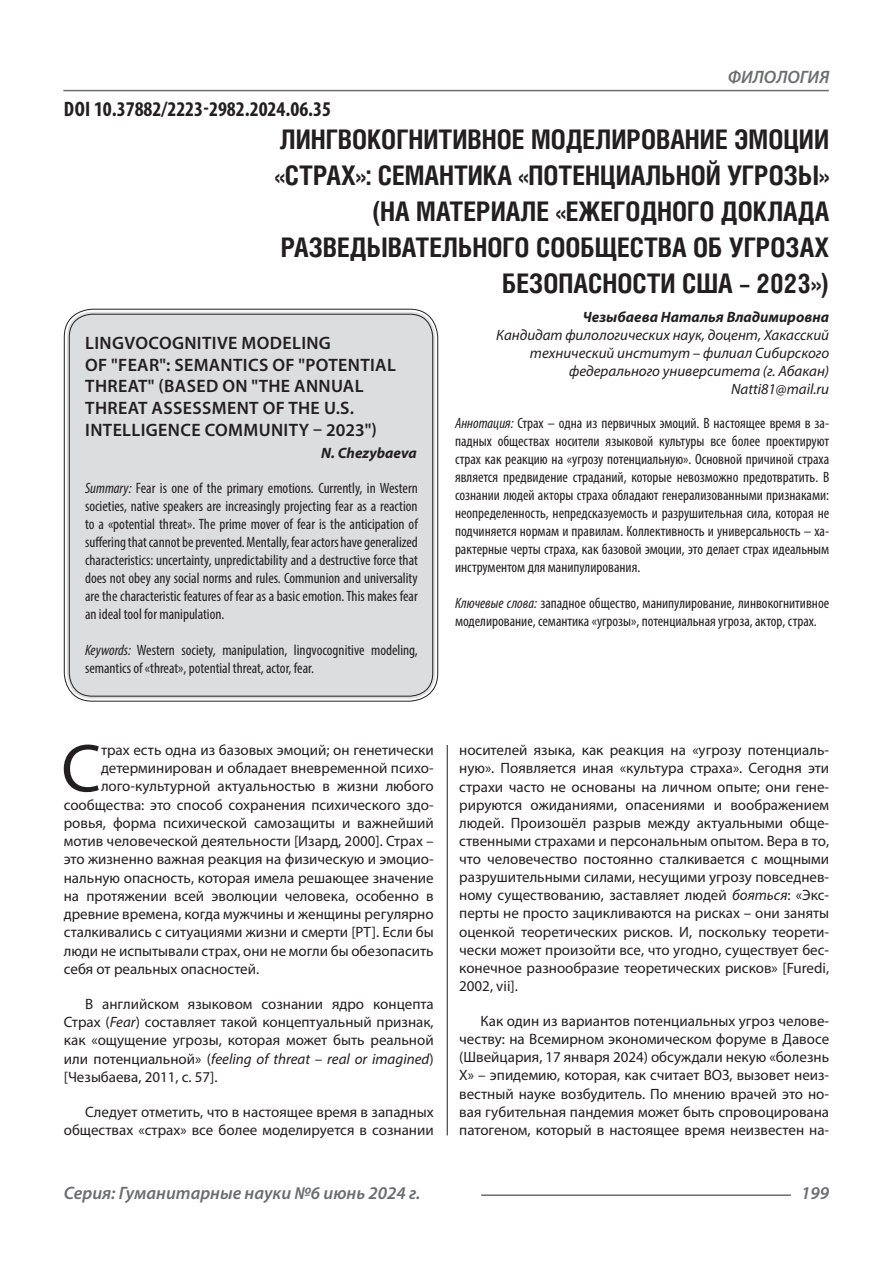
<style>
.page{position:relative;width:893px;height:1263px;background:#fff}
.page>*{position:absolute;margin:0;border:0;box-sizing:border-box;transform-origin:0 0}
.Статья_текст_первый{font:68.4px "Myriad Pro";color:#231f20}
.Статья_название{font:700 27px/36px "Helios Cond C";color:#231f20;text-align:right}
.ДОИ{font:700 condensed 21px "Myriad Pro";color:#231f20}
.Статья_название_англ{font:600 18px/21.6px "Myriad Pro";letter-spacing:.02em;color:#231f20}
.t1{font:italic 600 18px "Myriad Pro";color:#6c6d70}
.Статья_текст{font:15px/18.1px "Myriad Pro";color:#231f20;text-align:justify}
.Статья_аннотация_тек{font:condensed 15px/18px "Myriad Pro";color:#231f20;text-align:justify}
.Статья_аннотация_анг{font:condensed 15px/18px "Myriad Pro";color:#231f20;text-align:justify}
.Статья_текст_первый-2{font:15px "Myriad Pro";color:#231f20}
.Статья_автор_инфо{font:italic 15px/18px "Myriad Pro";color:#231f20;text-align:right}
.Статья_автор_фио_рус{font:italic 700 15px "Myriad Pro";color:#231f20}
.Статья_автор_англ{font:italic 700 15px "Myriad Pro";color:#231f20}
.s1{font-style:italic}
</style>
<div class="page">
<hr style="left:447px;top:128px;width:1px;height:1007px;background:#231f20">
<hr style="left:63px;top:90px;width:766px;height:1px;background:#6c6d70">
<hr style="left:481px;top:1194px;width:310px;height:2px;background:#6c6d70">
<div style="left:441px;top:126px;width:10px;height:619px;background:#fff"></div>
<div style="left:67px;top:312px;width:368px;height:387px;background:#dcdddf;border-radius:26px"></div>
<p class="ДОИ" style="left:64px;top:96px;width:269px">DOI 10.37882/2223-2982.2024.06.35</p>
<p class="t1" style="left:728px;top:66px;width:103px">ФИЛОЛОГИЯ</p>
<p class="Статья_название" style="left:280px;top:121px;width:551px">ЛИНГВОКОГНИТИВНОЕ МОДЕЛИРОВАНИЕ ЭМОЦИИ</p>
<p class="Статья_название" style="left:275px;top:157px;width:556px">«СТРАХ»: СЕМАНТИКА «ПОТЕНЦИАЛЬНОЙ УГРОЗЫ»</p>
<p class="Статья_название" style="left:281px;top:193px;width:550px">(НА МАТЕРИАЛЕ «ЕЖЕГОДНОГО ДОКЛАДА<br>РАЗВЕДЫВАТЕЛЬНОГО СООБЩЕСТВА ОБ УГРОЗАХ<br>БЕЗОПАСНОСТИ США – 2023»)</p>
<p class="Статья_автор_фио_рус" style="left:583px;top:307px;width:248px">Чезыбаева Наталья Владимировна</p>
<p class="Статья_автор_инфо" style="left:496px;top:325px;width:334px">Кандидат филологических наук, доцент, Хакасский технический институт – филиал Сибирского федерального университета (г. Абакан)</p>
<p class="Статья_автор_инфо" style="left:731px;top:379px;width:100px">Natti81@mail.ru</p>
<p class="Статья_аннотация_тек" style="left:455px;top:414px;width:376px"><span class="s1">Аннотация:</span> Страх – одна из первичных эмоций. В настоящее время в за&shy;падных обществах носители языковой культуры все более проектируют страх как реакцию на «угрозу потенциальную». Основной причиной страха является предвидение страданий, которые невозможно предотвратить. В сознании людей акторы страха обладают генерализованными признаками: неопределенность, непредсказуемость и разрушительная сила, которая не подчиняется нормам и правилам. Коллективность и универсальность – ха&shy;рактерные черты страха, как базовой эмоции, это делает страх идеальным инструментом для манипулирования.</p>
<p class="Статья_аннотация_тек" style="left:455px;top:594px;width:376px"><span class="s1">Ключевые слова:</span> западное общество, манипулирование, линвокогнитивное моделирование, семантика «угрозы», потенциальная угроза, актор, страх.</p>
<p class="Статья_название_англ" style="left:85px;top:332px;width:312px">LINGVOCOGNITIVE MODELING<br>OF "FEAR": SEMANTICS OF "POTENTIAL<br>THREAT" (BASED ON "THE ANNUAL<br>THREAT ASSESSMENT OF THE U.S.<br>INTELLIGENCE COMMUNITY – 2023")</p>
<p class="Статья_автор_англ" style="left:321px;top:443px;width:97px">N. Chezybaeva</p>
<p class="Статья_аннотация_анг" style="left:85px;top:479px;width:334px"><span class="s1">Summary:</span> Fear is one of the primary emotions. Currently, in Western societies, native speakers are increasingly projecting fear as a reaction to a «potential threat». The prime mover of fear is the anticipation of suffering that cannot be prevented. Mentally, fear actors have generalized characteristics: uncertainty, unpredictability and a destructive force that does not obey any social norms and rules. Communion and universality are the characteristic features of fear as a basic emotion. This makes fear an ideal tool for manipulation.</p>
<p class="Статья_аннотация_анг" style="left:85px;top:641px;width:334px"><span class="s1">Keywords:</span> Western society, manipulation, lingvocognitive modeling, semantics of «threat», potential threat, actor, fear.</p>
<p class="Статья_текст_первый" style="left:61px;top:726px;width:41px">С</p>
<p class="Статья_текст_первый-2" style="left:101px;top:741px;width:334px">трах есть одна из базовых эмоций; он генетически</p>
<p class="Статья_текст_первый-2" style="left:101px;top:759px;width:334px">детерминирован и обладает вневременной психо-</p>
<p class="Статья_текст_первый-2" style="left:101px;top:777px;width:334px">лого-культурной актуальностью в жизни любого</p>
<p class="Статья_текст_первый-2" style="left:64px;top:795px;width:371px">сообщества: это способ сохранения психического здо-</p>
<p class="Статья_текст_первый-2" style="left:64px;top:814px;width:371px">ровья, форма психической самозащиты и важнейший</p>
<p class="Статья_текст_первый-2" style="left:64px;top:832px;width:371px">мотив человеческой деятельности [Изард, 2000]. Страх –</p>
<p class="Статья_текст_первый-2" style="left:64px;top:850px;width:371px">это жизненно важная реакция на физическую и эмоцио-</p>
<p class="Статья_текст_первый-2" style="left:64px;top:868px;width:371px">нальную опасность, которая имела решающее значение</p>
<p class="Статья_текст_первый-2" style="left:64px;top:886px;width:371px">на протяжении всей эволюции человека, особенно в</p>
<p class="Статья_текст_первый-2" style="left:64px;top:905px;width:371px">древние времена, когда мужчины и женщины регулярно</p>
<p class="Статья_текст_первый-2" style="left:64px;top:923px;width:371px">сталкивались с ситуациями жизни и смерти [PT]. Если бы</p>
<p class="Статья_текст_первый-2" style="left:64px;top:941px;width:371px">люди не испытывали страх, они не могли бы обезопасить</p>
<p class="Статья_текст_первый-2" style="left:64px;top:959px;width:197px">себя от реальных опасностей.</p>
<p class="Статья_текст" style="left:64px;top:994px;width:371px;text-indent:21px">В английском языковом сознании ядро концепта Страх (<span class="s1">Fear</span>) составляет такой концептуальный признак, как «ощущение угрозы, которая может быть реальной или потенциальной» (<span class="s1">feeling of threat – real or imagined</span>) [Чезыбаева, 2011, с. 57].</p>
<p class="Статья_текст" style="left:64px;top:1103px;width:371px;text-align:right">Следует отметить, что в настоящее время в западных обществах «страх» все более моделируется в сознании</p>
<p class="Статья_текст" style="left:459px;top:741px;width:371px">носителей языка, как реакция на «угрозу потенциаль&shy;ную». Появляется иная «культура страха». Сегодня эти страхи часто не основаны на личном опыте; они гене&shy;рируются ожиданиями, опасениями и воображением людей. Произошёл разрыв между актуальными обще&shy;ственными страхами и персональным опытом. Вера в то, что человечество постоянно сталкивается с мощными разрушительными силами, несущими угрозу повседнев&shy;ному существованию, заставляет людей <span class="s1">бояться</span>: «Экс&shy;перты не просто зацикливаются на рисках – они заняты оценкой теоретических рисков. И, поскольку теорети&shy;чески может произойти все, что угодно, существует бес&shy;конечное разнообразие теоретических рисков» [Furedi, 2002, vii].</p>
<p class="Статья_текст" style="left:459px;top:1012px;width:371px;text-indent:21px">Как один из вариантов потенциальных угроз челове&shy;честву: на Всемирном экономическом форуме в Давосе (Швейцария, 17 января 2024) обсуждали некую «болезнь Х» – эпидемию, которая, как считает ВОЗ, вызовет неиз&shy;вестный науке возбудитель. По мнению врачей это но&shy;вая губительная пандемия может быть спровоцирована патогеном, который в настоящее время неизвестен на-</p>
<p class="t1" style="left:64px;top:1182px;width:358px">Серия: Гуманитарные науки №6 июнь 2024 г.</p>
<p class="t1" style="left:801px;top:1182px;width:30px">199</p>
</div>
